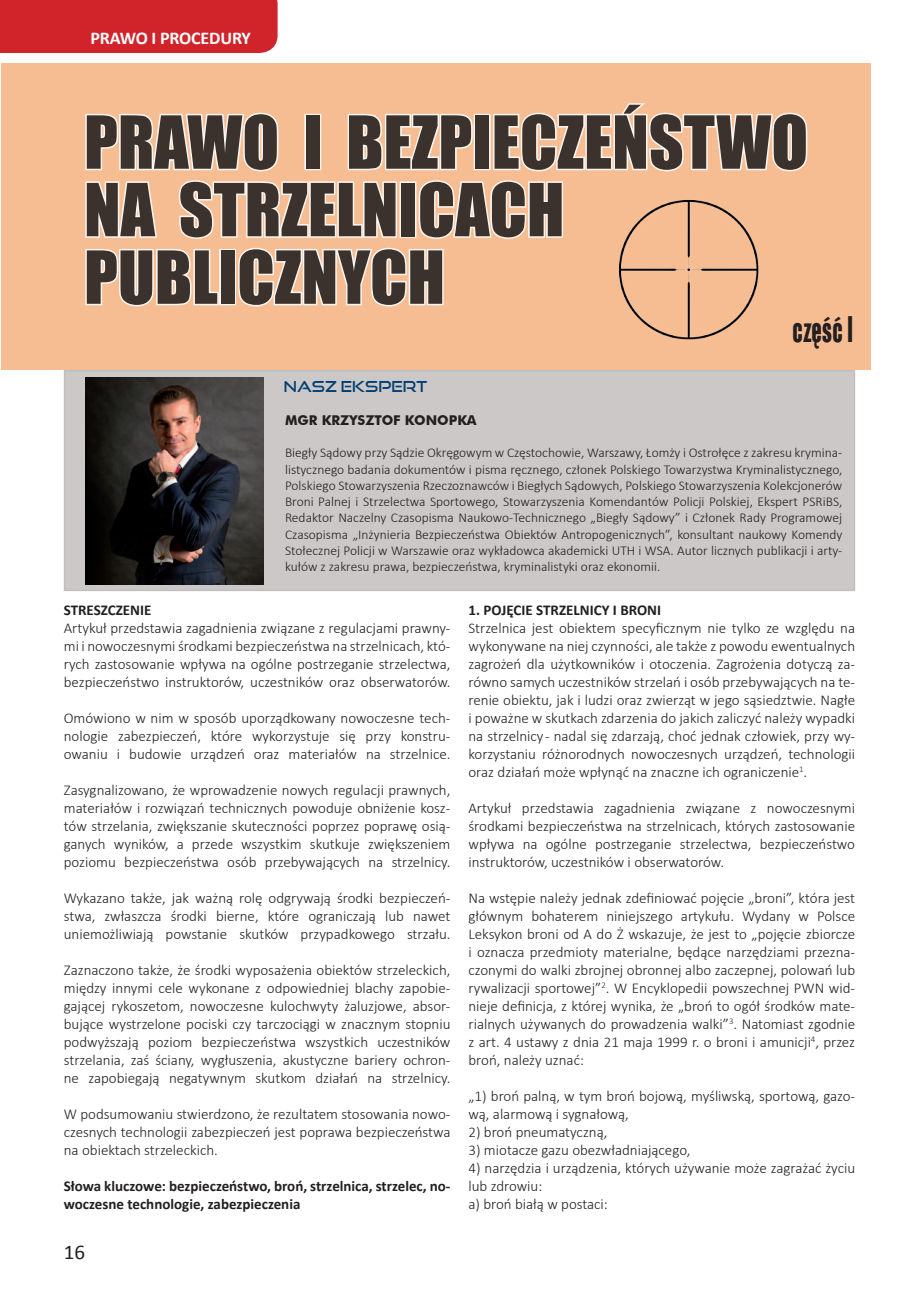
<style>
.page{position:relative;width:919px;height:1289px;background:#fff}
.page>*{position:absolute;margin:0;border:0;box-sizing:border-box;transform-origin:0 0}
.t1{font:67.5px/67.5px "Impact";color:#231f20}
.t2{font:700 36px "Tandelle";color:#231f20;scale:.95 1}
.t3{font:21px "Calibri";color:#231f20}
.t4{font:700 18px "Calibri";letter-spacing:-.01em;color:#fff}
.t5{font:300 15px/18px "Calibri";color:#231f20;text-align:justify}
.t6{font:700 15px/18px "Calibri";color:#231f20}
.t7{font:15px "Good Times Rg";color:#004074}
.t8{font:300 13.5px/16.2px "Calibri";color:#231f20;text-align:justify}
.t9{font:700 13.5px "Futura BT";color:#231f20}
</style>
<div class="page">
<div style="left:1px;top:64px;width:869px;height:306px;background:#f6bd93"></div>
<div style="left:64px;top:370px;width:791px;height:221px;background:#cdc8c8;border:2px solid #c0bfbf"></div>
<img style="left:85px;top:377px;width:179px;height:207px">
<svg style="left:85px;top:103px;width:723px;height:204px"></svg>
<div style="left:0;top:0;width:277px;height:53px;background:#d1232a"></div>
<img style="left:617px;top:198px;width:144px;height:142px">
<p class="t4" style="left:90px;top:27px;width:162px">PRAWO I PROCEDURY</p>
<h1 class="t1" style="left:84px;top:107px;width:725px">PRAWO I BEZPIECZEŃSTWO<br>NA STRZELNICACH<br>PUBLICZNYCH</h1>
<p class="t7" style="left:284px;top:377px;width:145px">NASZ EKSPERT</p>
<h2 class="t2" style="left:792px;top:309px;width:65px">część I</h2>
<p class="t9" style="left:285px;top:412px;width:193px">MGR KRZYSZTOF KONOPKA</p>
<p class="t8" style="left:285px;top:445px;width:559px">Biegły Sądowy przy Sądzie Okręgowym w Częstochowie, Warszawy, Łomży i Ostrołęce z zakresu krymina&shy;listycznego badania dokumentów i pisma ręcznego, członek Polskiego Towarzystwa Kryminalistycznego, Polskiego Stowarzyszenia Rzeczoznawców i Biegłych Sądowych, Polskiego Stowarzyszenia Kolekcjonerów Broni Palnej i Strzelectwa Sportowego, Stowarzyszenia Komendantów Policji Polskiej, Ekspert PSRiBS, Redaktor Naczelny Czasopisma Naukowo-Technicznego „Biegły Sądowy” i Członek Rady Programowej Czasopisma „Inżynieria Bezpieczeństwa Obiektów Antropogenicznych”, konsultant naukowy Komendy Stołecznej Policji w Warszawie oraz wykładowca akademicki UTH i WSA. Autor licznych publikacji i arty&shy;kułów z zakresu prawa, bezpieczeństwa, kryminalistyki oraz ekonomii.</p>
<p class="t6" style="left:64px;top:601px;width:89px">STRESZCZENIE</p>
<p class="t5" style="left:64px;top:619px;width:388px">Artykuł przedstawia zagadnienia związane z regulacjami prawny&shy;mi i nowoczesnymi środkami bezpieczeństwa na strzelnicach, któ&shy;rych zastosowanie wpływa na ogólne postrzeganie strzelectwa, bezpieczeństwo instruktorów, uczestników oraz obserwatorów.</p>
<p class="t5" style="left:64px;top:709px;width:388px">Omówiono w nim w sposób uporządkowany nowoczesne tech&shy;nologie zabezpieczeń, które wykorzystuje się przy konstru&shy;owaniu i budowie urządzeń oraz materiałów na strzelnice.</p>
<p class="t5" style="left:64px;top:781px;width:388px">Zasygnalizowano, że wprowadzenie nowych regulacji prawnych, materiałów i rozwiązań technicznych powoduje obniżenie kosz&shy;tów strzelania, zwiększanie skuteczności poprzez poprawę osią&shy;ganych wyników, a przede wszystkim skutkuje zwiększeniem poziomu bezpieczeństwa osób przebywających na strzelnicy.</p>
<p class="t5" style="left:64px;top:889px;width:388px">Wykazano także, jak ważną rolę odgrywają środki bezpieczeń&shy;stwa, zwłaszcza środki bierne, które ograniczają lub nawet uniemożliwiają powstanie skutków przypadkowego strzału.</p>
<p class="t5" style="left:64px;top:961px;width:388px">Zaznaczono także, że środki wyposażenia obiektów strzeleckich, między innymi cele wykonane z odpowiedniej blachy zapobie&shy;gającej rykoszetom, nowoczesne kulochwyty żaluzjowe, absor&shy;bujące wystrzelone pociski czy tarczociągi w znacznym stopniu podwyższają poziom bezpieczeństwa wszystkich uczestników strzelania, zaś ściany, wygłuszenia, akustyczne bariery ochron&shy;ne zapobiegają negatywnym skutkom działań na strzelnicy.</p>
<p class="t5" style="left:64px;top:1105px;width:388px">W podsumowaniu stwierdzono, że rezultatem stosowania nowo&shy;czesnych technologii zabezpieczeń jest poprawa bezpieczeństwa na obiektach strzeleckich.</p>
<p class="t6" style="left:64px;top:1177px;width:388px">Słowa kluczowe: bezpieczeństwo, broń, strzelnica, strzelec, no&shy;woczesne technologie, zabezpieczenia</p>
<h3 class="t3" style="left:64px;top:1238px;width:23px">16</h3>
<p class="t6" style="left:468px;top:601px;width:194px">1. POJĘCIE STRZELNICY I BRONI</p>
<p class="t5" style="left:468px;top:619px;width:388px">Strzelnica jest obiektem specyficznym nie tylko ze względu na wykonywane na niej czynności, ale także z powodu ewentualnych zagrożeń dla użytkowników i otoczenia. Zagrożenia dotyczą za&shy;równo samych uczestników strzelań i osób przebywających na te&shy;renie obiektu, jak i ludzi oraz zwierząt w jego sąsiedztwie. Nagłe i poważne w skutkach zdarzenia do jakich zaliczyć należy wypadki na strzelnicy - nadal się zdarzają, choć jednak człowiek, przy wy&shy;korzystaniu różnorodnych nowoczesnych urządzeń, technologii oraz działań może wpłynąć na znaczne ich ograniczenie<sup>1</sup>.</p>
<p class="t5" style="left:468px;top:799px;width:388px">Artykuł przedstawia zagadnienia związane z nowoczesnymi środkami bezpieczeństwa na strzelnicach, których zastosowanie wpływa na ogólne postrzeganie strzelectwa, bezpieczeństwo instruktorów, uczestników i obserwatorów.</p>
<p class="t5" style="left:468px;top:889px;width:388px">Na wstępie należy jednak zdefiniować pojęcie „broni”, która jest głównym bohaterem niniejszego artykułu. Wydany w Polsce Leksykon broni od A do Ż wskazuje, że jest to „pojęcie zbiorcze i oznacza przedmioty materialne, będące narzędziami przezna&shy;czonymi do walki zbrojnej obronnej albo zaczepnej, polowań lub rywalizacji sportowej”<sup>2</sup>. W Encyklopedii powszechnej PWN wid&shy;nieje definicja, z której wynika, że „broń to ogół środków mate&shy;rialnych używanych do prowadzenia walki”<sup>3</sup>. Natomiast zgodnie z art. 4 ustawy z dnia 21 maja 1999 r. o broni i amunicji<sup>4</sup>, przez broń, należy uznać:</p>
<p class="t5" style="left:468px;top:1087px;width:388px">„1) broń palną, w tym broń bojową, myśliwską, sportową, gazo&shy;wą, alarmową i sygnałową,</p>
<p class="t5" style="left:468px;top:1123px;width:140px">2) broń pneumatyczną,</p>
<p class="t5" style="left:468px;top:1141px;width:223px">3) miotacze gazu obezwładniającego,</p>
<p class="t5" style="left:468px;top:1159px;width:388px;text-align:left">4) narzędzia i urządzenia, których używanie może zagrażać życiu lub zdrowiu:<br>a) broń białą w postaci:</p>
</div>
